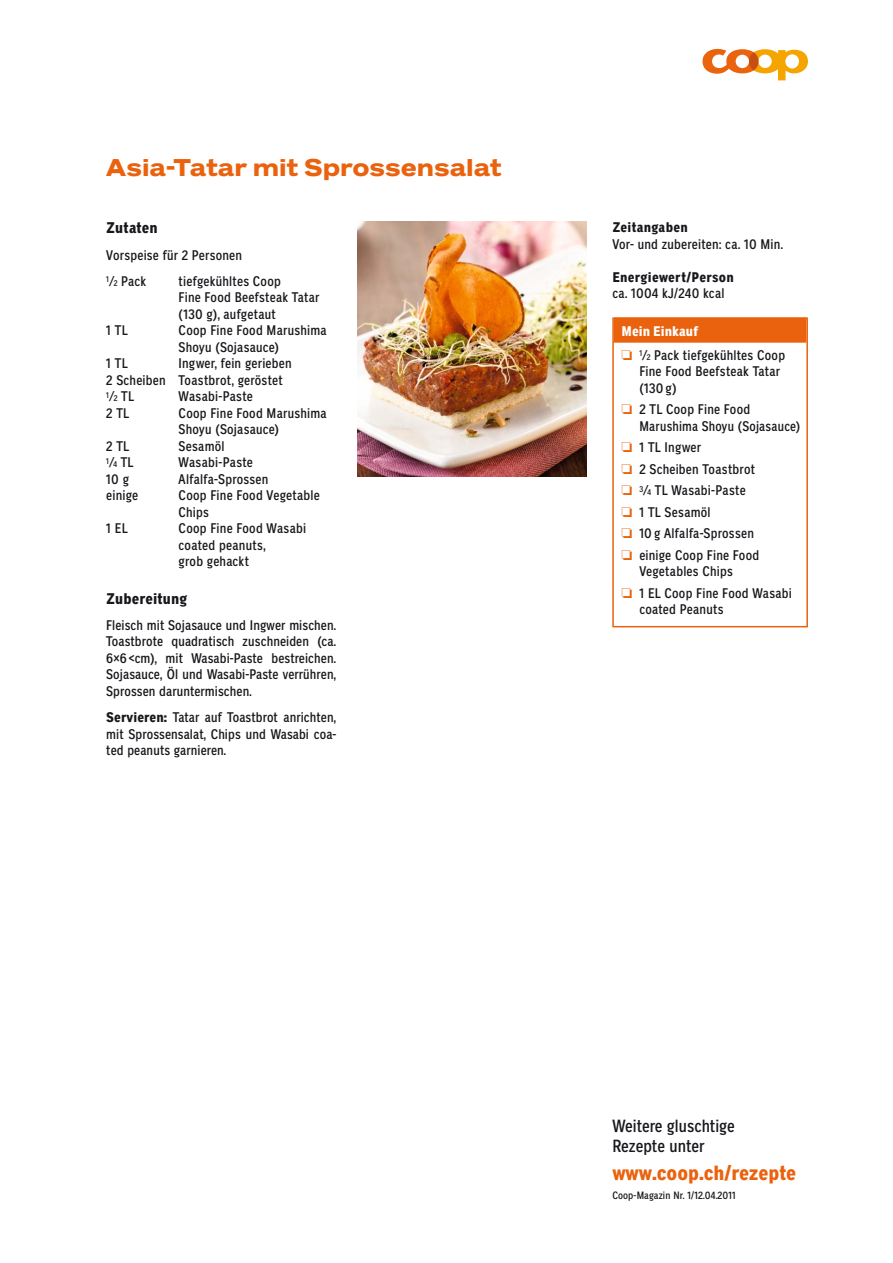
<style>
.page{position:relative;width:893px;height:1263px;background:#fff}
.page>*{position:absolute;margin:0;border:0;box-sizing:border-box;transform-origin:0 0}
.t1{font:700 24.75px "Coop Expanded";color:#ea620e}
.t2{font:700 21px "Coop Condensed";color:#ea620e}
.t3{font:18px/19.5px "Coop Condensed";color:#1a171c}
.t4{font:700 15.75px "Coop Condensed";letter-spacing:.01em;color:#1a171c}
.t5{font:14.25px/16.5px "Coop Condensed";letter-spacing:.02em;color:#1a171c}
.t6{font:700 14.25px "Coop Condensed";letter-spacing:.02em;color:#1a171c}
.t7{font:10.8px "Coop Condensed";letter-spacing:.01em;color:#1a171c}
.s1{font-size:8.55px}
.s2{font-weight:700}
.s3{font-weight:700;color:#fff}
.s4{color:#ea620e}
</style>
<div class="page">
<img style="left:357px;top:221px;width:230px;height:255px">
<div style="left:614px;top:317px;width:192px;height:26px;background:#ea620e"></div>
<div style="left:612px;top:317px;width:196px;height:310px;border:2px solid #ea620e"></div>
<svg style="left:702px;top:49px;width:106px;height:31px"></svg>
<div style="left:749px;top:52px;width:9px;height:18px;background:#c94c12;border-radius:50%"></div>
<h1 class="t1" style="left:106px;top:154px;width:397px">Asia-Tatar mit Sprossensalat</h1>
<p class="t4" style="left:106px;top:219px;width:53px">Zutaten</p>
<p class="t5" style="left:106px;top:242px;width:137px;line-height:26.2px">Vorspeise für 2 Personen<br><sup>1</sup>⁄<span class="s1">2</span> Pack</p>
<p class="t5" style="left:179px;top:273px;width:142px">tiefgekühltes Coop<br>Fine Food Beefsteak Tatar (130 g), aufgetaut</p>
<p class="t5" style="left:106px;top:322px;width:23px">1 TL</p>
<p class="t5" style="left:179px;top:322px;width:149px">Coop Fine Food Marushima<br>Shoyu (Sojasauce)</p>
<p class="t5" style="left:106px;top:355px;width:23px">1 TL</p>
<p class="t5" style="left:106px;top:355px;width:187px;text-indent:72px">Ingwer, fein gerieben<br>2 Scheiben Toastbrot, geröstet<br><sup>1</sup>⁄<span class="s1">2</span> TL</p>
<p class="t5" style="left:179px;top:388px;width:76px">Wasabi-Paste</p>
<p class="t5" style="left:106px;top:405px;width:24px">2 TL</p>
<p class="t5" style="left:179px;top:405px;width:149px">Coop Fine Food Marushima<br>Shoyu (Sojasauce)</p>
<p class="t5" style="left:106px;top:438px;width:24px">2 TL</p>
<p class="t5" style="left:179px;top:438px;width:48px">Sesamöl</p>
<p class="t5" style="left:106px;top:454px;width:29px"><sup>1</sup>⁄<span class="s1">4</span> TL</p>
<p class="t5" style="left:179px;top:454px;width:76px">Wasabi-Paste</p>
<p class="t5" style="left:106px;top:471px;width:24px">10 g</p>
<p class="t5" style="left:179px;top:471px;width:91px">Alfalfa-Sprossen</p>
<p class="t5" style="left:106px;top:487px;width:33px">einige</p>
<p class="t5" style="left:179px;top:487px;width:143px">Coop Fine Food Vegetable<br>Chips</p>
<p class="t5" style="left:106px;top:520px;width:23px">1 EL</p>
<p class="t5" style="left:179px;top:520px;width:129px">Coop Fine Food Wasabi coated peanuts,<br>grob gehackt</p>
<p class="t4" style="left:106px;top:590px;width:82px">Zubereitung</p>
<p class="t5" style="left:106px;top:617px;width:231px;text-align:justify">Fleisch mit Sojasauce und Ingwer mischen.<br>Toastbrote quadratisch zuschneiden (ca.<br>6×6 &lt;cm), mit Wasabi-Paste bestreichen.<br>Sojasauce, Öl und Wasabi-Paste verrühren, Sprossen daruntermischen.</p>
<p class="t5" style="left:106px;top:709px;width:232px;text-align:justify"><span class="s2">Servieren:</span> Tatar auf Toastbrot anrichten, mit Sprossensalat, Chips und Wasabi coa&shy;ted peanuts garnieren.</p>
<p class="t6" style="left:612px;top:220px;width:77px">Zeitangaben</p>
<p class="t5" style="left:612px;top:236px;width:172px">Vor- und zubereiten: ca. 10 Min.</p>
<p class="t6" style="left:612px;top:269px;width:123px">Energiewert/Person</p>
<p class="t5" style="left:612px;top:285px;width:114px">ca. 1004 kJ/240 kcal</p>
<p class="t5" style="left:621px;top:319px;width:165px;line-height:24.3px"><span class="s3">Mein Einkauf<br></span><span class="s4">❏</span> <sup>1</sup>⁄<span class="s1">2</span> Pack tiefgekühltes Coop</p>
<p class="t5" style="left:639px;top:363px;width:142px">Fine Food Beefsteak Tatar (130 g)</p>
<p class="t5" style="left:639px;top:401px;width:162px;text-indent:-18px"><span class="s4">❏</span> 2 TL Coop Fine Food<br>Marushima Shoyu (Sojasauce)</p>
<p class="t5" style="left:621px;top:437px;width:139px;line-height:21.5px"><span class="s4">❏</span> 1 TL Ingwer<br><span class="s4">❏</span> 2 Scheiben Toastbrot <span class="s4">❏</span> <sup>3</sup>⁄<span class="s1">4</span> TL Wasabi-Paste <span class="s4">❏</span> 1 TL Sesamöl<br><span class="s4">❏</span> 10 g Alfalfa-Sprossen <span class="s4">❏</span> einige Coop Fine Food</p>
<p class="t5" style="left:621px;top:561px;width:172px;line-height:21.5px;text-indent:18px">Vegetables Chips<br><span class="s4">❏</span> 1 EL Coop Fine Food Wasabi</p>
<p class="t5" style="left:639px;top:602px;width:86px">coated Peanuts</p>
<p class="t3" style="left:612px;top:1117px;width:124px">Weitere gluschtige<br>Rezepte unter</p>
<h2 class="t2" style="left:612px;top:1162px;width:185px">www.coop.ch/rezepte</h2>
<p class="t7" style="left:612px;top:1190px;width:125px">Coop-Magazin Nr. 1/12.04.2011</p>
</div>
